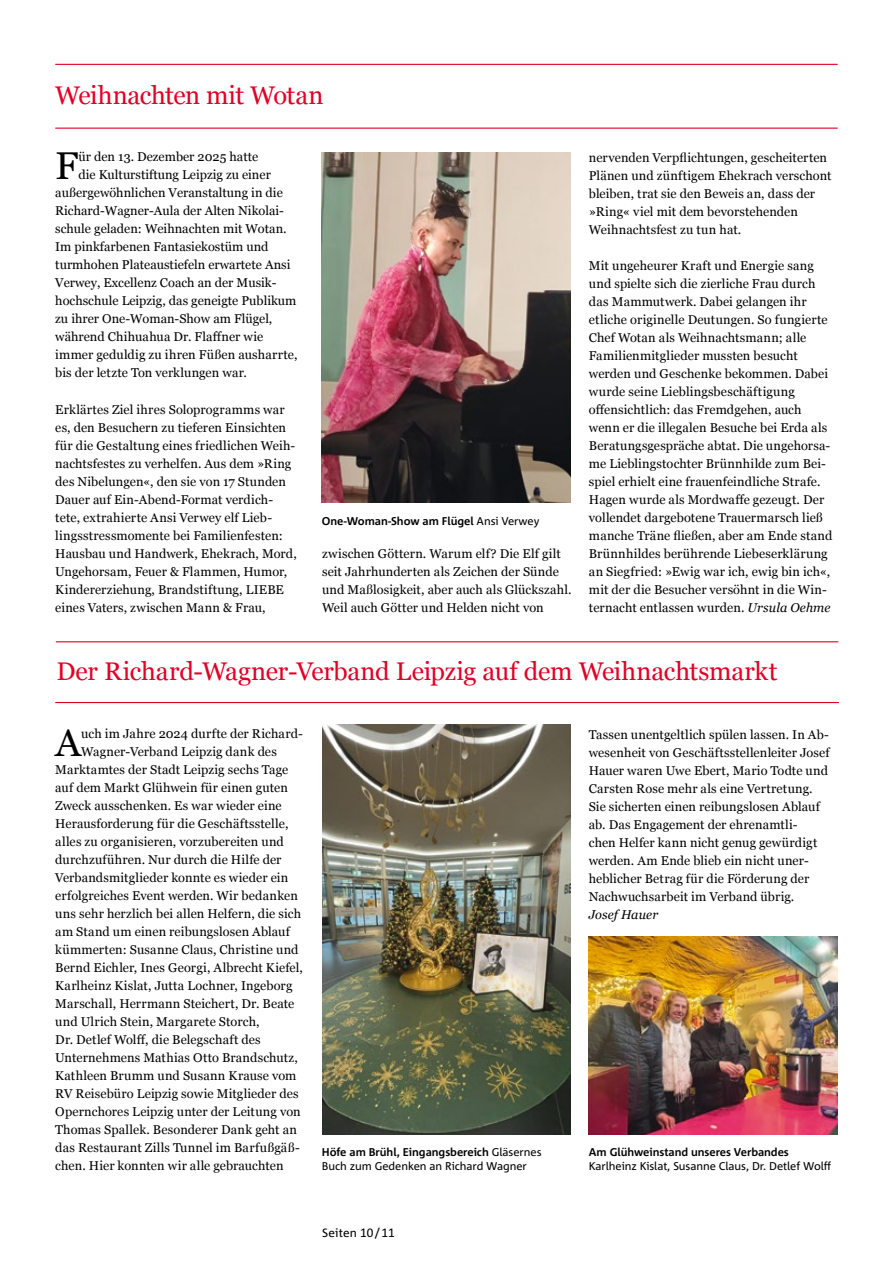
<style>
.page{position:relative;width:893px;height:1263px;background:#fff}
.page>*{position:absolute;margin:0;border:0;box-sizing:border-box;transform-origin:0 0}
.t1{font:38.7px "Georgia";color:#000}
.t2{font:25.5px "Georgia";letter-spacing:-.015em;color:#e20026}
.t3{font:12.75px/18px "Georgia";letter-spacing:.005em;color:#000}
.t4{font:italic 12.75px "Georgia";letter-spacing:.005em;color:#000}
.t5{font:12px "Corpid C1";letter-spacing:.01em;color:#000}
.t6{font:11.25px/13.5px "Corpid C1";letter-spacing:-.005em;color:#000}
.t7{font:700 11.25px "Corpid C1";letter-spacing:-.005em;color:#000}
.s1{font-weight:400}
.s2{font-style:italic}
.s3{font-weight:700}
</style>
<div class="page">
<hr style="left:55px;top:702px;width:784px;height:1px;background:#e20026">
<hr style="left:56px;top:641px;width:782px;height:1px;background:#e20026">
<hr style="left:55px;top:128px;width:783px;height:1px;background:#e20026">
<hr style="left:55px;top:64px;width:783px;height:1px;background:#e20026">
<img style="left:322px;top:153px;width:249px;height:350px">
<img style="left:589px;top:936px;width:249px;height:198px">
<img style="left:322px;top:725px;width:249px;height:409px">
<h2 class="t2" style="left:55px;top:77px;width:270px">Weihnachten mit Wotan</h2>
<h1 class="t1" style="left:55px;top:138px;width:25px">F</h1>
<p class="t3" style="left:78px;top:147px;width:181px">ür den 13. Dezember 2025 hatte</p>
<p class="t3" style="left:78px;top:165px;width:194px">die Kulturstiftung Leipzig zu einer</p>
<p class="t3" style="left:55px;top:183px;width:229px">außergewöhnlichen Veranstaltung in die</p>
<p class="t3" style="left:55px;top:201px;width:230px">Richard-Wagner-Aula der Alten Nikolai-</p>
<p class="t3" style="left:55px;top:219px;width:233px">schule geladen: Weihnachten mit Wotan.</p>
<p class="t3" style="left:55px;top:237px;width:215px">Im pinkfarbenen Fantasiekostüm und</p>
<p class="t3" style="left:55px;top:255px;width:237px">turmhohen Plateaustiefeln erwartete Ansi</p>
<p class="t3" style="left:55px;top:273px;width:223px">Verwey, Excellenz Coach an der Musik-</p>
<p class="t3" style="left:55px;top:291px;width:243px">hochschule Leipzig, das geneigte Publikum</p>
<p class="t3" style="left:55px;top:309px;width:219px">zu ihrer One-Woman-Show am Flügel,</p>
<p class="t3" style="left:55px;top:327px;width:210px">während Chihuahua Dr. Flaffner wie</p>
<p class="t3" style="left:55px;top:345px;width:244px">immer geduldig zu ihren Füßen ausharrte,</p>
<p class="t3" style="left:55px;top:363px;width:193px">bis der letzte Ton verklungen war.</p>
<p class="t3" style="left:55px;top:400px;width:243px">Erklärtes Ziel ihres Soloprogramms war es, den Besuchern zu tieferen Einsichten für die Gestaltung eines friedlichen Weih&shy;nachtsfestes zu verhelfen. Aus dem »Ring des Nibelungen«, den sie von 17 Stunden Dauer auf Ein-Abend-Format verdich&shy;tete, extrahierte Ansi Verwey elf Lieb&shy;lingsstressmomente bei Familienfesten:<br>Hausbau und Handwerk, Ehekrach, Mord, Ungehorsam, Feuer &amp; Flammen, Humor, Kindererziehung, Brandstiftung, LIEBE eines Vaters, zwischen Mann &amp; Frau,</p>
<p class="t7" style="left:322px;top:514px;width:219px">One-Woman-Show am Flügel <span class="s1">Ansi Verwey</span></p>
<p class="t3" style="left:322px;top:544px;width:251px">zwischen Göttern. Warum elf? Die Elf gilt seit Jahrhunderten als Zeichen der Sünde und Maßlosigkeit, aber auch als Glückszahl.<br>Weil auch Götter und Helden nicht von</p>
<p class="t3" style="left:589px;top:148px;width:244px">nervenden Verpflichtungen, gescheiterten Plänen und zünftigem Ehekrach verschont bleiben, trat sie den Beweis an, dass der »Ring« viel mit dem bevorstehenden Weihnachtsfest zu tun hat.</p>
<p class="t3" style="left:589px;top:256px;width:245px">Mit ungeheurer Kraft und Energie sang und spielte sich die zierliche Frau durch das Mammutwerk. Dabei gelangen ihr etliche originelle Deutungen. So fungierte Chef Wotan als Weihnachtsmann; alle Familienmitglieder mussten besucht werden und Geschenke bekommen. Dabei wurde seine Lieblingsbeschäftigung offensichtlich: das Fremdgehen, auch wenn er die illegalen Besuche bei Erda als Beratungsgespräche abtat. Die ungehorsa&shy;me Lieblingstochter Brünnhilde zum Bei&shy;spiel erhielt eine frauenfeindliche Strafe.<br>Hagen wurde als Mordwaffe gezeugt. Der vollendet dargebotene Trauermarsch ließ manche Träne fließen, aber am Ende stand Brünnhildes berührende Liebeserklärung an Siegfried: »Ewig war ich, ewig bin ich«, mit der die Besucher versöhnt in die Win&shy;ternacht entlassen wurden. <span class="s2">Ursula Oehme</span></p>
<h2 class="t2" style="left:57px;top:652px;width:722px">Der Richard-Wagner-Verband Leipzig auf dem Weihnachtsmarkt</h2>
<h1 class="t1" style="left:55px;top:714px;width:27px">A</h1>
<p class="t3" style="left:81px;top:724px;width:223px">uch im Jahre 2024 durfte der Richard-</p>
<p class="t3" style="left:81px;top:742px;width:197px">Wagner-Verband Leipzig dank des</p>
<p class="t3" style="left:55px;top:760px;width:235px">Marktamtes der Stadt Leipzig sechs Tage</p>
<p class="t3" style="left:55px;top:778px;width:234px">auf dem Markt Glühwein für einen guten</p>
<p class="t3" style="left:55px;top:796px;width:228px">Zweck ausschenken. Es war wieder eine</p>
<p class="t3" style="left:55px;top:814px;width:235px">Herausforderung für die Geschäftsstelle,</p>
<p class="t3" style="left:55px;top:832px;width:230px">alles zu organisieren, vorzubereiten und</p>
<p class="t3" style="left:55px;top:850px;width:228px">durchzuführen. Nur durch die Hilfe der</p>
<p class="t3" style="left:55px;top:868px;width:235px">Verbandsmitglieder konnte es wieder ein</p>
<p class="t3" style="left:55px;top:886px;width:244px">erfolgreiches Event werden. Wir bedanken</p>
<p class="t3" style="left:55px;top:904px;width:247px">uns sehr herzlich bei allen Helfern, die sich</p>
<p class="t3" style="left:55px;top:922px;width:236px">am Stand um einen reibungslosen Ablauf</p>
<p class="t3" style="left:55px;top:940px;width:245px">kümmerten: Susanne Claus, Christine und</p>
<p class="t3" style="left:55px;top:958px;width:249px">Bernd Eichler, Ines Georgi, Albrecht Kiefel,</p>
<p class="t3" style="left:55px;top:976px;width:239px">Karlheinz Kislat, Jutta Lochner, Ingeborg</p>
<p class="t3" style="left:55px;top:994px;width:241px">Marschall, Herrmann Steichert, Dr. Beate</p>
<p class="t3" style="left:55px;top:1012px;width:206px">und Ulrich Stein, Margarete Storch,</p>
<p class="t3" style="left:55px;top:1030px;width:207px">Dr. Detlef Wolff, die Belegschaft des</p>
<p class="t3" style="left:55px;top:1048px;width:244px">Unternehmens Mathias Otto Brandschutz,</p>
<p class="t3" style="left:55px;top:1066px;width:243px">Kathleen Brumm und Susann Krause vom</p>
<p class="t3" style="left:55px;top:1084px;width:245px">RV Reisebüro Leipzig sowie Mitglieder des</p>
<p class="t3" style="left:55px;top:1102px;width:247px">Opernchores Leipzig unter der Leitung von</p>
<p class="t3" style="left:55px;top:1120px;width:243px">Thomas Spallek. Besonderer Dank geht an</p>
<p class="t3" style="left:55px;top:1138px;width:246px">das Restaurant Zills Tunnel im Barfußgäß-</p>
<p class="t3" style="left:55px;top:1156px;width:230px">chen. Hier konnten wir alle gebrauchten</p>
<p class="t3" style="left:589px;top:725px;width:242px">Tassen unentgeltlich spülen lassen. In Ab&shy;wesenheit von Geschäftsstellenleiter Josef Hauer waren Uwe Ebert, Mario Todte und Carsten Rose mehr als eine Vertretung.<br>Sie sicherten einen reibungslosen Ablauf ab. Das Engagement der ehrenamtli-<br>chen Helfer kann nicht genug gewürdigt werden. Am Ende blieb ein nicht uner&shy;heblicher Betrag für die Förderung der Nachwuchsarbeit im Verband übrig.</p>
<p class="t4" style="left:589px;top:905px;width:71px">Josef Hauer</p>
<p class="t6" style="left:322px;top:1145px;width:221px"><span class="s3">Höfe am Brühl, Eingangsbereich</span> Gläsernes<br>Buch zum Gedenken an Richard Wagner</p>
<p class="t7" style="left:589px;top:1145px;width:201px">Am Glühweinstand unseres Verbandes</p>
<p class="t6" style="left:589px;top:1159px;width:244px">Karlheinz Kislat, Susanne Claus, Dr. Detlef Wolff</p>
<p class="t5" style="left:322px;top:1225px;width:74px">Seiten 10/11</p>
</div>
